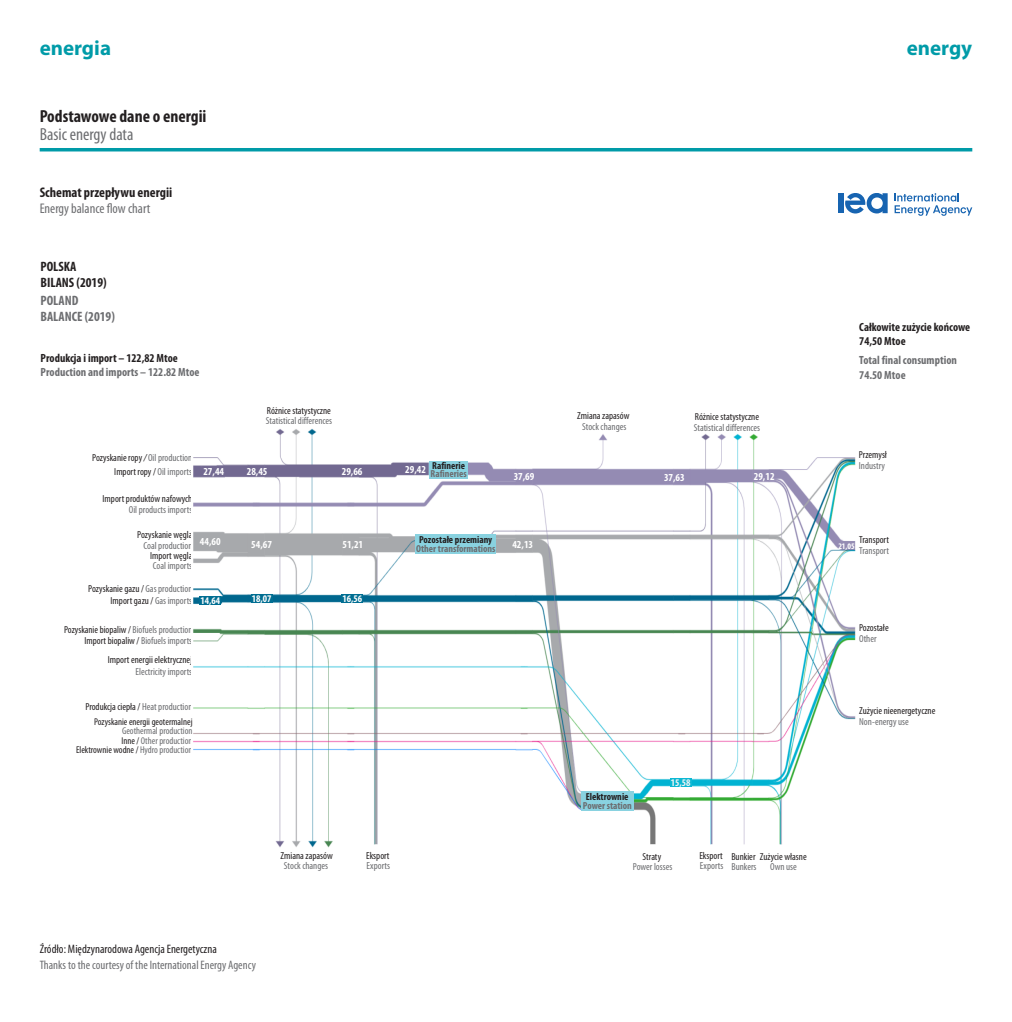
<style>
.page{position:relative;width:1012px;height:1022px;background:#fff}
.page>*{position:absolute;margin:0;border:0;box-sizing:border-box;transform-origin:0 0}
.t1{font:700 21px "Myriad Pro";color:#009ba8}
.tyt_dzialow{font:700 condensed 17.5px "Myriad Pro";color:#231f20}
.tyt_dzialow-2{font:condensed 17.5px "Myriad Pro";color:#6c6d70}
.tyt_wyk{font:700 condensed 14px "Myriad Pro";color:#231f20}
.tyt_wyk-2{font:condensed 14px "Myriad Pro";color:#6c6d70}
.t2{font:700 condensed 13.65px/16.4px "Myriad Pro";color:#6c6d70}
.t3{font:700 condensed 13.65px/16.4px "Myriad Pro";color:#231f20}
.tyt_wyk-3{font:condensed 12.25px "Myriad Pro";color:#6c6d70}
.tyt_wyk-4{font:condensed 12.25px "Myriad Pro";color:#231f20}
.t4{font:700 condensed 11.9px/14.9px "Myriad Pro";color:#6c6d70}
.t5{font:700 condensed 11.9px/14.3px "Myriad Pro";color:#231f20}
.t6{font:700 condensed 10.67px "Myriad Pro";color:#fff}
.t7{font:condensed 10.15px/10.8px "Myriad Pro";color:#231f20}
.t8{font:condensed 10.15px/10.2px "Myriad Pro";color:#6c6d70;text-align:center}
.t9{font:700 condensed 10.15px/9.6px "Myriad Pro";color:#6c6d70}
.t10{font:700 condensed 10.15px "Myriad Pro";color:#231f20}
.t11{font:700 condensed 10.15px "Myriad Pro";color:#fff}
.t12{font:700 condensed 10.15px "Myriad Pro";color:#f2f3f4}
.t13{font:condensed 9.8px/9.1px "Myriad Pro";color:#6c6d70;text-align:right}
.t14{font:condensed 9.8px/8.9px "Myriad Pro";color:#231f20;text-align:right}
.t15{font:700 condensed 8.58px "Myriad Pro";color:#fff}
.s1{color:#231f20}
.s2{font-style:italic}
.s3{color:#6c6d70}
</style>
<div class="page">
<div style="left:838px;top:193px;width:6px;height:20px;background:#1764b1"></div>
<svg style="left:845px;top:193px;width:43px;height:21px"></svg>
<svg style="left:895px;top:193px;width:77px;height:23px"></svg>
<img style="left:193px;top:429px;width:663px;height:419px">
<div style="left:200px;top:596px;width:21px;height:9px;background:#006e92"></div>
<div style="left:251px;top:594px;width:21px;height:9px;background:#006e92"></div>
<div style="left:415px;top:535px;width:81px;height:19px;background:#89d2e0"></div>
<div style="left:429px;top:461px;width:39px;height:17px;background:#89d2e0"></div>
<div style="left:670px;top:778px;width:21px;height:9px;background:#0db8d3"></div>
<div style="left:581px;top:791px;width:53px;height:20px;background:#89d2e0"></div>
<div style="left:342px;top:594px;width:21px;height:9px;background:#006e92"></div>
<hr style="left:40px;top:148px;width:932px;height:3px;background:#009ba8">
<h1 class="t1" style="left:40px;top:35px;width:73px">energia</h1>
<h1 class="t1" style="left:907px;top:35px;width:67px">energy</h1>
<p class="tyt_dzialow" style="left:40px;top:105px;width:168px">Podstawowe dane o energii</p>
<p class="tyt_dzialow-2" style="left:40px;top:123px;width:95px">Basic energy data</p>
<p class="tyt_wyk" style="left:40px;top:184px;width:134px">Schemat przepływu energii</p>
<p class="tyt_wyk-2" style="left:40px;top:200px;width:112px">Energy balance flow chart</p>
<p class="t3" style="left:41px;top:258px;width:68px">POLSKA<br>BILANS (2019)</p>
<p class="t2" style="left:41px;top:292px;width:76px">POLAND<br>BALANCE (2019)</p>
<p class="t4" style="left:41px;top:350px;width:160px"><span class="s1">Produkcja i import – 122,82 Mtoe<br></span>Production and imports – 122.82 Mtoe</p>
<p class="t8" style="left:266px;top:405px;width:68px;line-height:10.7px;text-align:left"><span class="s1">Różnice statystyczne<br></span>Statistical differences</p>
<p class="t7" style="left:92px;top:451px;width:102px;line-height:13.7px;text-align:right">Pozyskanie ropy <span class="s2">/</span> <span class="s3">Oil production<br></span>Import ropy / <span class="s3">Oil imports</span></p>
<p class="t7" style="left:103px;top:492px;width:91px;line-height:11.5px;text-align:right">Import produktów nafowych<br><span class="s3">Oil products imports</span></p>
<p class="t10" style="left:432px;top:459px;width:34px">Rafinerie</p>
<p class="t6" style="left:203px;top:465px;width:22px">27,44</p>
<p class="t6" style="left:247px;top:464px;width:22px">28,45</p>
<p class="t6" style="left:342px;top:464px;width:22px">29,66</p>
<p class="t6" style="left:405px;top:463px;width:22px">29,42</p>
<p class="t9" style="left:431px;top:469px;width:38px">Rafineries</p>
<p class="t7" style="left:577px;top:411px;width:54px;line-height:10.2px;text-align:center">Zmiana zapasów<br><span class="s3">Stock changes</span></p>
<p class="t8" style="left:694px;top:422px;width:68px">Statistical differences</p>
<p class="t7" style="left:695px;top:411px;width:66px">Różnice statystyczne</p>
<p class="t6" style="left:514px;top:470px;width:22px">37,69</p>
<p class="t6" style="left:664px;top:471px;width:22px">37,63</p>
<p class="t6" style="left:754px;top:469px;width:22px">29,12</p>
<p class="t7" style="left:137px;top:529px;width:57px;text-align:right">Pozyskanie węgla<br><span class="s3">Coal production</span></p>
<p class="t6" style="left:200px;top:535px;width:22px">44,60</p>
<p class="t9" style="left:416px;top:534px;width:81px"><span class="s1">Pozostałe przemiany<br></span>Other transformations</p>
<p class="t6" style="left:251px;top:537px;width:22px">54,67</p>
<p class="t6" style="left:342px;top:537px;width:22px">51,21</p>
<p class="t6" style="left:512px;top:537px;width:22px">42,13</p>
<p class="t7" style="left:150px;top:550px;width:44px">Import węgla</p>
<p class="t7" style="left:111px;top:595px;width:83px">Import gazu / <span class="s3">Gas imports</span></p>
<p class="t8" style="left:153px;top:560px;width:41px">Coal imports</p>
<p class="t7" style="left:88px;top:583px;width:106px">Pozyskanie gazu / <span class="s3">Gas production</span></p>
<p class="t7" style="left:64px;top:624px;width:130px">Pozyskanie biopaliw / <span class="s3">Biofuels production</span></p>
<p class="t11" style="left:200px;top:594px;width:21px">14,64</p>
<p class="t11" style="left:252px;top:592px;width:21px">18,07</p>
<p class="t11" style="left:343px;top:592px;width:21px">16,56</p>
<p class="t7" style="left:84px;top:635px;width:109px">Import biopaliw / <span class="s3">Biofuels imports</span></p>
<p class="t7" style="left:108px;top:654px;width:86px;line-height:12.1px;text-align:right">Import energii elektrycznej<br><span class="s3">Electricity imports</span></p>
<p class="t7" style="left:85px;top:701px;width:109px">Produkcja ciepła / <span class="s3">Heat production</span></p>
<p class="t14" style="left:94px;top:717px;width:100px">Pozyskanie energii geotermalnej<br><span class="s3">Geothermal production</span></p>
<p class="t13" style="left:76px;top:736px;width:118px"><span class="s1">Inne /</span> Other production<br><span class="s1">Elektrownie wodne /</span> Hydro production</p>
<p class="t10" style="left:586px;top:790px;width:44px">Elektrownie</p>
<p class="t9" style="left:583px;top:801px;width:51px">Power station</p>
<p class="t12" style="left:671px;top:776px;width:21px">15,58</p>
<p class="t7" style="left:281px;top:850px;width:54px;line-height:10.2px;text-align:center">Zmiana zapasów<br><span class="s3">Stock changes</span></p>
<p class="t7" style="left:366px;top:850px;width:25px;line-height:10.2px">Eksport<br><span class="s3">Exports</span></p>
<p class="t7" style="left:699px;top:850px;width:26px;line-height:10.2px">Eksport<br><span class="s3">Exports</span></p>
<p class="t7" style="left:731px;top:851px;width:77px;line-height:10.2px">Bunkier Zużycie własne<br><span class="s3">Bunkers</span></p>
<p class="t8" style="left:633px;top:851px;width:41px"><span class="s1">Straty<br></span>Power losses</p>
<p class="t8" style="left:770px;top:862px;width:28px">Own use</p>
<p class="tyt_wyk-4" style="left:40px;top:941px;width:179px">Źródło: Międzynarodowa Agencja Energetyczna</p>
<p class="tyt_wyk-3" style="left:40px;top:957px;width:218px">Thanks to the courtesy of the International Energy Agency</p>
<p class="t5" style="left:859px;top:319px;width:112px">Całkowite zużycie końcowe<br>74,50 Mtoe</p>
<p class="t4" style="left:859px;top:353px;width:99px;line-height:14.3px">Total final consumption<br>74.50 Mtoe</p>
<p class="t7" style="left:859px;top:449px;width:30px">Przemysł<br><span class="s3">Industry</span></p>
<p class="t7" style="left:859px;top:534px;width:31px">Transport<br><span class="s3">Transport</span></p>
<p class="t15" style="left:838px;top:541px;width:18px">21,05</p>
<p class="t7" style="left:859px;top:622px;width:31px">Pozostałe<br><span class="s3">Other</span></p>
<p class="t7" style="left:859px;top:705px;width:78px">Zużycie nieenergetyczne<br><span class="s3">Non-energy use</span></p>
</div>
